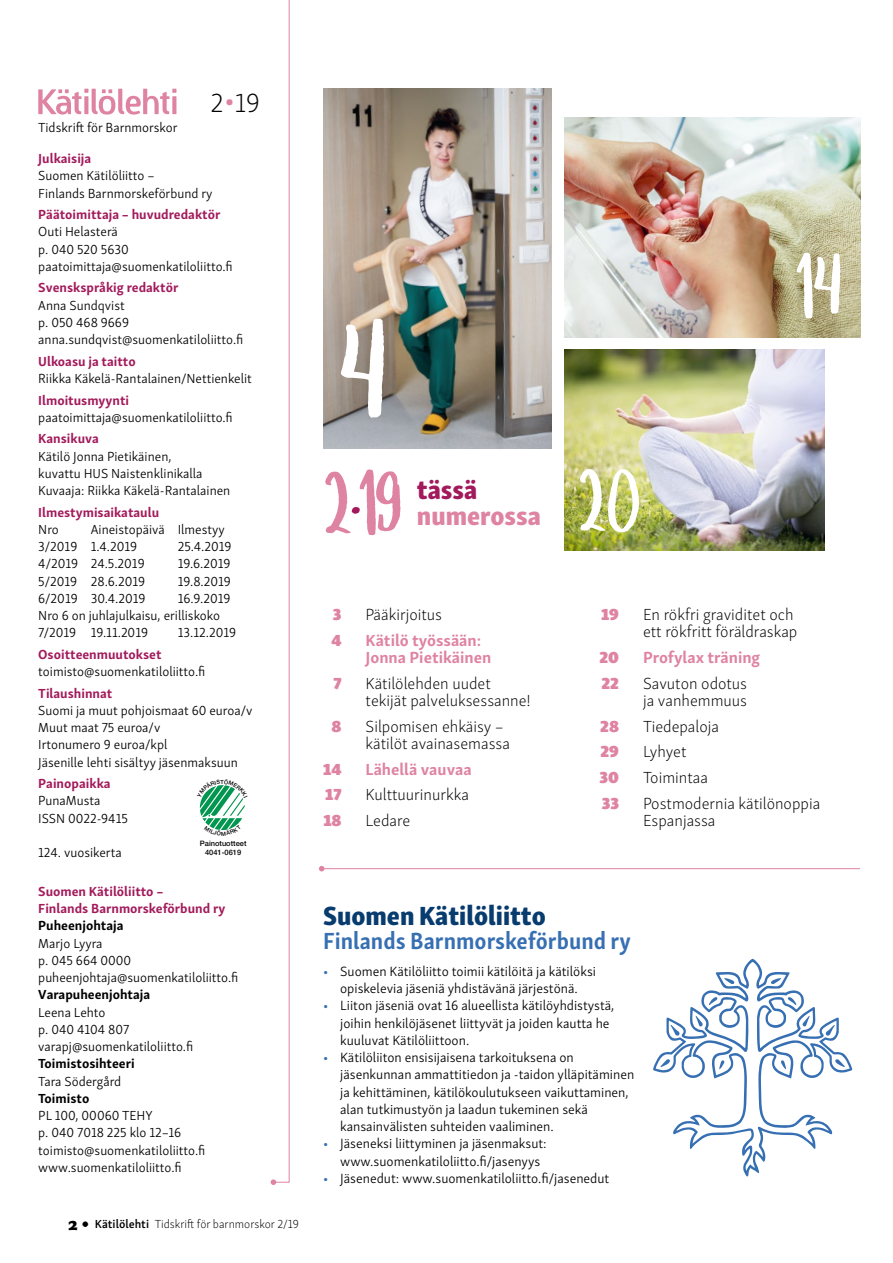
<style>
.page{position:relative;width:893px;height:1263px;background:#fff}
.page>*{position:absolute;margin:0;border:0;box-sizing:border-box;transform-origin:0 0}
.t1{font:192px "Imperfectly";color:#fff}
.t2{font:117px "Imperfectly";color:#df83a3}
.t3{font:117px "Imperfectly";color:#fff}
.otsikko_paksu_sans_2{font:27px "Skolar Sans Latn Cn Eb";color:#083c6f}
.t4{font:27px/25.5px "Skolar Sans Latn Cn Eb";color:#df83a3}
.t5{font:27px "Skolar Sans Latn El";color:#000}
.otsikko_paksu_sans_2-2{font:700 24px "Skolar Sans Latn Cn";color:#376fb3}
.sis{font:16.5px/17.2px "Skolar Sans Latn El";color:#000}
.sis-2{font:700 16.5px/17.2px "Skolar Sans Latn";color:#df83a3}
.sis-3{font:16.5px "Skolar Sans Latn Bl";color:#df83a3}
.t6{font:300 13.8px/17.2px "Skolar Sans Latn";color:#000}
.laatikkoteksti{font:300 13.5px/17.2px "Skolar Sans Latn";color:#000}
.apinaväläri{font:700 13.5px/17.2px "Skolar Sans Latn";color:#a21a5b}
.laatikkoteksti-2{font:700 13.5px "Skolar Sans Latn";color:#000}
.t7{font:12px "Skolar Sans Latn El";color:#000}
.t8{font:500 7.5px/8.7px "Helvetica Neue";color:#000;text-align:center}
.t9{font:500 5.25px/6.3px "Helvetica Neue LT Std";color:#000;text-align:center}
.s1{color:#df83a3}
.s2{font-family:"Tzimmes";font-weight:900;font-size:16.5px}
.s3{font-family:"Tzimmes";font-weight:900;font-size:19.5px}
.s4{font-family:"Skolar Sans Latn";font-weight:600}
.s5{color:#a21a5b}
.s6{color:#376fb3}
</style>
<div class="page">
<svg style="left:270px;top:0;width:20px;height:1183px"></svg>
<svg style="left:271px;top:1179px;width:5px;height:6px"></svg>
<svg style="left:38px;top:89px;width:138px;height:26px"></svg>
<svg style="left:172px;top:96px;width:4px;height:18px"></svg>
<svg style="left:653px;top:959px;width:199px;height:218px"></svg>
<img style="left:323px;top:89px;width:229px;height:359px">
<img style="left:564px;top:118px;width:296px;height:219px">
<img style="left:564px;top:349px;width:261px;height:202px">
<hr style="left:322px;top:868px;width:538px;height:1px;background:#df83a3">
<svg style="left:319px;top:866px;width:5px;height:5px"></svg>
<svg style="left:199px;top:785px;width:46px;height:46px"></svg>
<p class="laatikkoteksti" style="left:38px;top:118px;width:141px">Tidskrift för Barnmorskor</p>
<p class="t5" style="left:210px;top:83px;width:51px">2<span class="s1">•</span>19</p>
<p class="apinaväläri" style="left:38px;top:149px;width:55px">Julkaisija</p>
<p class="laatikkoteksti" style="left:38px;top:166px;width:118px">Suomen Kätilöliitto –</p>
<p class="laatikkoteksti" style="left:38px;top:184px;width:176px">Finlands Barnmorskeförbund ry</p>
<p class="apinaväläri" style="left:38px;top:205px;width:184px">Päätoimittaja – huvudredaktör</p>
<p class="laatikkoteksti" style="left:38px;top:222px;width:81px">Outi Helasterä</p>
<p class="laatikkoteksti" style="left:38px;top:240px;width:92px">p. 040 520 5630</p>
<p class="laatikkoteksti" style="left:38px;top:257px;width:196px">paatoimittaja@suomenkatiloliitto.fi</p>
<p class="apinaväläri" style="left:38px;top:278px;width:142px">Svenskspråkig redaktör</p>
<p class="laatikkoteksti" style="left:38px;top:296px;width:88px">Anna Sundqvist</p>
<p class="laatikkoteksti" style="left:38px;top:313px;width:92px">p. 050 468 9669</p>
<p class="laatikkoteksti" style="left:38px;top:330px;width:206px">anna.sundqvist@suomenkatiloliitto.fi</p>
<p class="apinaväläri" style="left:38px;top:351px;width:99px">Ulkoasu ja taitto</p>
<p class="laatikkoteksti" style="left:38px;top:369px;width:215px">Riikka Käkelä-Rantalainen/Nettienkelit</p>
<p class="apinaväläri" style="left:38px;top:390px;width:92px">Ilmoitusmyynti</p>
<p class="laatikkoteksti" style="left:38px;top:408px;width:196px">paatoimittaja@suomenkatiloliitto.fi</p>
<p class="apinaväläri" style="left:38px;top:429px;width:62px">Kansikuva</p>
<p class="laatikkoteksti" style="left:38px;top:446px;width:166px">Kätilö Jonna Pietikäinen, kuvattu HUS Naistenklinikalla</p>
<p class="laatikkoteksti" style="left:38px;top:481px;width:194px">Kuvaaja: Riikka Käkelä-Rantalainen</p>
<p class="apinaväläri" style="left:38px;top:502px;width:122px">Ilmestymisaikataulu</p>
<p class="laatikkoteksti" style="left:38px;top:520px;width:22px">Nro</p>
<p class="laatikkoteksti" style="left:91px;top:520px;width:136px">Aineistopäivä Ilmestyy</p>
<p class="laatikkoteksti" style="left:38px;top:537px;width:100px">3/2019 1.4.2019</p>
<p class="laatikkoteksti" style="left:178px;top:537px;width:55px">25.4.2019</p>
<p class="laatikkoteksti" style="left:38px;top:554px;width:108px">4/2019 24.5.2019</p>
<p class="laatikkoteksti" style="left:178px;top:554px;width:54px">19.6.2019</p>
<p class="laatikkoteksti" style="left:38px;top:571px;width:108px">5/2019 28.6.2019</p>
<p class="laatikkoteksti" style="left:178px;top:571px;width:55px">19.8.2019</p>
<p class="laatikkoteksti" style="left:38px;top:589px;width:109px">6/2019 30.4.2019</p>
<p class="laatikkoteksti" style="left:178px;top:589px;width:54px">16.9.2019</p>
<p class="laatikkoteksti" style="left:38px;top:606px;width:183px">Nro 6 on juhlajulkaisu, erilliskoko</p>
<p class="laatikkoteksti" style="left:38px;top:623px;width:111px">7/2019 19.11.2019</p>
<p class="laatikkoteksti" style="left:178px;top:623px;width:60px">13.12.2019</p>
<p class="apinaväläri" style="left:38px;top:644px;width:125px">Osoitteenmuutokset</p>
<p class="laatikkoteksti" style="left:38px;top:662px;width:169px">toimisto@suomenkatiloliitto.fi</p>
<p class="apinaväläri" style="left:38px;top:683px;width:76px">Tilaushinnat</p>
<p class="laatikkoteksti" style="left:38px;top:701px;width:216px">Suomi ja muut pohjoismaat 60 euroa/v</p>
<p class="laatikkoteksti" style="left:38px;top:718px;width:124px">Muut maat 75 euroa/v</p>
<p class="laatikkoteksti" style="left:38px;top:735px;width:131px">Irtonumero 9 euroa/kpl</p>
<p class="laatikkoteksti" style="left:38px;top:752px;width:201px">Jäsenille lehti sisältyy jäsenmaksuun</p>
<p class="apinaväläri" style="left:38px;top:773px;width:74px">Painopaikka</p>
<p class="laatikkoteksti" style="left:38px;top:791px;width:64px">PunaMusta</p>
<p class="laatikkoteksti" style="left:38px;top:808px;width:91px">ISSN 0022-9415</p>
<p class="laatikkoteksti" style="left:38px;top:843px;width:85px">124. vuosikerta</p>
<p class="apinaväläri" style="left:38px;top:881px;width:189px">Suomen Kätilöliitto –<br>Finlands Barnmorskeförbund ry</p>
<p class="laatikkoteksti-2" style="left:38px;top:915px;width:87px">Puheenjohtaja</p>
<p class="laatikkoteksti" style="left:38px;top:933px;width:66px">Marjo Lyyra</p>
<p class="laatikkoteksti" style="left:38px;top:951px;width:94px">p. 045 664 0000</p>
<p class="laatikkoteksti" style="left:38px;top:968px;width:201px">puheenjohtaja@suomenkatiloliitto.fi</p>
<p class="laatikkoteksti-2" style="left:38px;top:984px;width:113px">Varapuheenjohtaja</p>
<p class="laatikkoteksti" style="left:38px;top:1002px;width:69px">Leena Lehto</p>
<p class="laatikkoteksti" style="left:38px;top:1020px;width:93px">p. 040 4104 807</p>
<p class="laatikkoteksti" style="left:38px;top:1037px;width:156px">varapj@suomenkatiloliitto.fi</p>
<p class="laatikkoteksti-2" style="left:38px;top:1053px;width:98px">Toimistosihteeri</p>
<p class="laatikkoteksti" style="left:38px;top:1071px;width:85px">Tara Södergård</p>
<p class="laatikkoteksti-2" style="left:38px;top:1087px;width:53px">Toimisto</p>
<p class="laatikkoteksti" style="left:38px;top:1106px;width:116px">PL 100, 00060 TEHY</p>
<p class="laatikkoteksti" style="left:38px;top:1123px;width:145px">p. 040 7018 225 klo 12–16</p>
<p class="laatikkoteksti" style="left:38px;top:1140px;width:169px">toimisto@suomenkatiloliitto.fi</p>
<p class="laatikkoteksti" style="left:38px;top:1158px;width:145px">www.suomenkatiloliitto.fi</p>
<p class="t9" style="left:206px;top:838px;width:34px">Painotuotteet<br>1234 5678</p>
<p class="t8" style="left:200px;top:839px;width:48px">Painotuotteet<br>4041-0619</p>
<p class="t7" style="left:68px;top:1216px;width:233px"><span class="s2">2</span> <span class="s3">•</span> <span class="s4">Kätilölehti</span> Tidskrift för barnmorskor 2/19</p>
<p class="t1" style="left:342px;top:275px;width:49px">4</p>
<p class="t2" style="left:325px;top:444px;width:81px">2<span class="s5">·</span>19</p>
<p class="t4" style="left:417px;top:475px;width:125px"><span class="s5">tässä </span>numerossa</p>
<p class="sis-3" style="left:333px;top:599px;width:10px">3</p>
<p class="sis" style="left:366px;top:605px;width:78px">Pääkirjoitus</p>
<p class="sis-3" style="left:331px;top:625px;width:12px">4</p>
<p class="sis-2" style="left:366px;top:630px;width:127px">Kätilö työssään:<br>Jonna Pietikäinen</p>
<p class="sis-3" style="left:333px;top:668px;width:10px">7</p>
<p class="sis" style="left:366px;top:673px;width:167px">Kätilölehden uudet tekijät palveluksessanne!</p>
<p class="sis-3" style="left:332px;top:711px;width:12px">8</p>
<p class="sis" style="left:366px;top:716px;width:146px">Silpomisen ehkäisy – kätilöt avainasemassa</p>
<p class="sis-3" style="left:323px;top:754px;width:20px">14</p>
<p class="sis-2" style="left:366px;top:759px;width:108px">Lähellä vauvaa</p>
<p class="sis-3" style="left:325px;top:780px;width:18px">17</p>
<p class="sis" style="left:366px;top:785px;width:105px">Kulttuurinurkka</p>
<p class="sis-3" style="left:323px;top:806px;width:20px">18</p>
<p class="sis" style="left:366px;top:811px;width:46px">Ledare</p>
<p class="t3" style="left:580px;top:441px;width:62px">20</p>
<p class="t3" style="left:797px;top:227px;width:48px">14</p>
<p class="sis-3" style="left:601px;top:599px;width:19px">19</p>
<p class="sis" style="left:643px;top:605px;width:156px">En rökfri graviditet och ett rökfritt föräldraskap</p>
<p class="sis-3" style="left:599px;top:642px;width:21px">20</p>
<p class="sis-2" style="left:643px;top:647px;width:119px">Profylax träning</p>
<p class="sis-3" style="left:602px;top:668px;width:19px">22</p>
<p class="sis" style="left:643px;top:673px;width:106px">Savuton odotus ja vanhemmuus</p>
<p class="sis-3" style="left:600px;top:711px;width:20px">28</p>
<p class="sis" style="left:643px;top:716px;width:78px">Tiedepaloja</p>
<p class="sis-3" style="left:601px;top:737px;width:20px">29</p>
<p class="sis" style="left:643px;top:742px;width:45px">Lyhyet</p>
<p class="sis-3" style="left:600px;top:763px;width:21px">30</p>
<p class="sis" style="left:643px;top:768px;width:66px">Toimintaa</p>
<p class="sis-3" style="left:602px;top:788px;width:19px">33</p>
<p class="sis" style="left:643px;top:794px;width:179px">Postmodernia kätilönoppia<br>Espanjassa</p>
<p class="otsikko_paksu_sans_2" style="left:323px;top:893px;width:224px">Suomen Kätilöliitto</p>
<p class="otsikko_paksu_sans_2-2" style="left:323px;top:922px;width:309px">Finlands Barnmorskeförbund ry</p>
<p class="t6" style="left:323px;top:961px;width:274px;text-align:center"><span class="s6">•</span> Suomen Kätilöliitto toimii kätilöitä ja kätilöksi opiskelevia jäseniä yhdistävänä järjestönä.</p>
<p class="t6" style="left:340px;top:996px;width:276px;text-indent:-17px"><span class="s6">•</span> Liiton jäseniä ovat 16 alueellista kätilöyhdistystä, joihin henkilöjäsenet liittyvät ja joiden kautta he kuuluvat Kätilöliittoon.</p>
<p class="t6" style="left:340px;top:1048px;width:296px;text-indent:-17px"><span class="s6">•</span> Kätilöliiton ensisijaisena tarkoituksena on jäsenkunnan ammattitiedon ja -taidon ylläpitäminen ja kehittäminen, kätilökoulutukseen vaikuttaminen, alan tutkimustyön ja laadun tukeminen sekä kansainvälisten suhteiden vaaliminen.</p>
<p class="t6" style="left:340px;top:1134px;width:208px;text-indent:-17px"><span class="s6">•</span> Jäseneksi liittyminen ja jäsenmaksut: www.suomenkatiloliitto.fi/jasenyys</p>
<p class="t6" style="left:323px;top:1168px;width:288px"><span class="s6">•</span> Jäsenedut: www.suomenkatiloliitto.fi/jasenedut</p>
</div>
